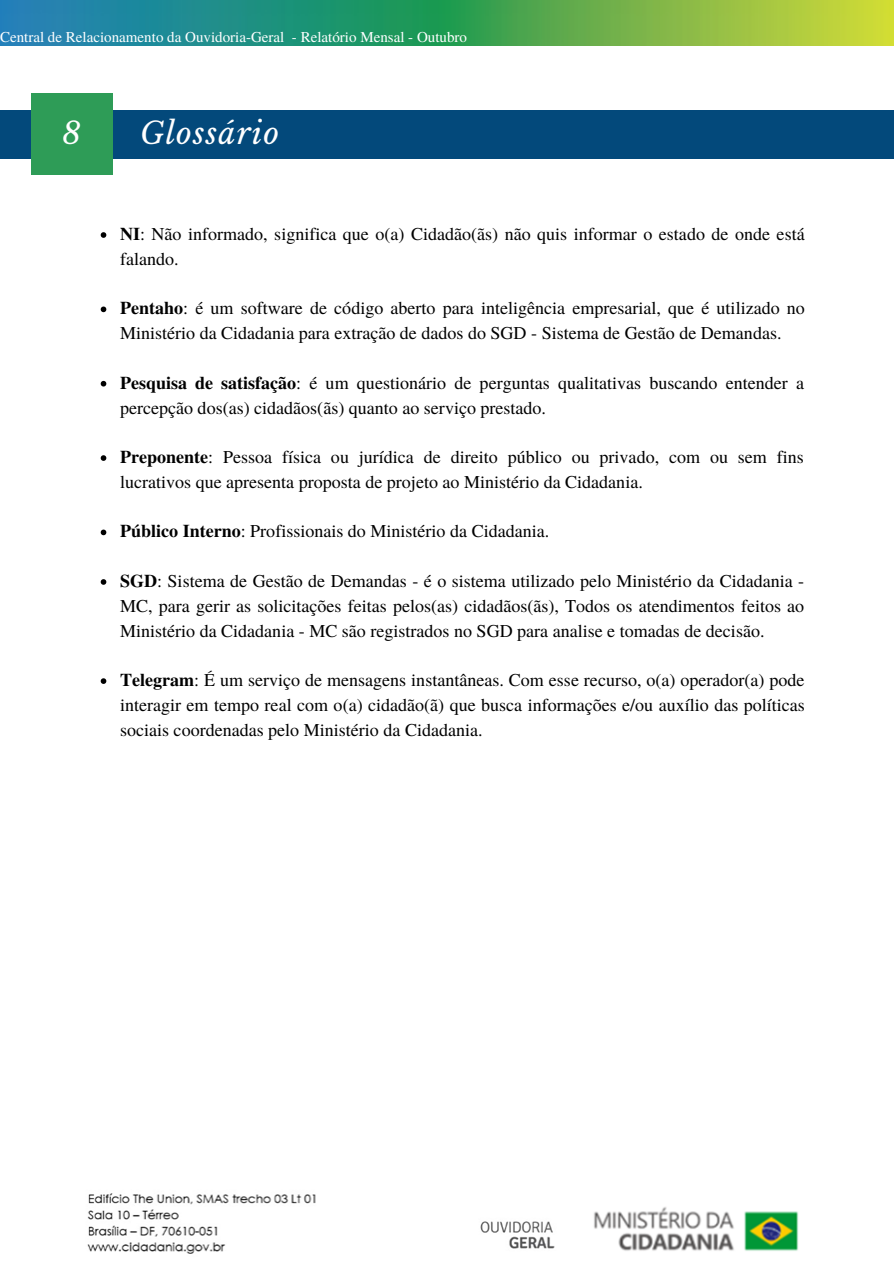
<style>
.page{position:relative;width:894px;height:1264px;background:#fff}
.page>*{position:absolute;margin:0;border:0;box-sizing:border-box;transform-origin:0 0}
.t1{font:italic 30px "Libre Baskerville";letter-spacing:.04em;color:#fff}
.t2{font:18px/24.8px "Te X Gyre Termes";color:#000}
.t3{font:15px "Te X Gyre Termes";color:#fff}
.s1{font-weight:700}
</style>
<div class="page">
<div style="left:0;top:110px;width:893px;height:49px;background:#03497b"></div>
<div style="left:32px;top:94px;width:81px;height:81px;background:#2e9c57"></div>
<img style="left:0;top:0;width:893px;height:45px">
<svg style="left:101px;top:232px;width:5px;height:6px"></svg>
<svg style="left:101px;top:306px;width:5px;height:6px"></svg>
<svg style="left:101px;top:381px;width:5px;height:5px"></svg>
<svg style="left:101px;top:455px;width:5px;height:6px"></svg>
<svg style="left:101px;top:529px;width:5px;height:6px"></svg>
<svg style="left:101px;top:579px;width:5px;height:6px"></svg>
<svg style="left:101px;top:678px;width:5px;height:6px"></svg>
<img style="left:594px;top:1207px;width:205px;height:44px">
<img style="left:87px;top:1193px;width:468px;height:61px">
<p class="t3" style="left:0;top:26px;width:468px">Central de Relacionamento da Ouvidoria-Geral - Relatório Mensal - Outubro</p>
<h1 class="t1" style="left:62px;top:115px;width:21px">8</h1>
<h1 class="t1" style="left:140px;top:115px;width:140px">Glossário</h1>
<p class="t2" style="left:120px;top:221px;width:686px"><span class="s1">NI</span>: Não informado, significa que o(a) Cidadão(ãs) não quis informar o estado de onde está falando.</p>
<p class="t2" style="left:120px;top:295px;width:686px"><span class="s1">Pentaho</span>: é um software de código aberto para inteligência empresarial, que é utilizado no<br>Ministério da Cidadania para extração de dados do SGD - Sistema de Gestão de Demandas.</p>
<p class="t2" style="left:120px;top:369px;width:685px"><span class="s1">Pesquisa de satisfação</span>: é um questionário de perguntas qualitativas buscando entender a percepção dos(as) cidadãos(ãs) quanto ao serviço prestado.</p>
<p class="t2" style="left:120px;top:444px;width:685px"><span class="s1">Preponente</span>: Pessoa física ou jurídica de direito público ou privado, com ou sem fins lucrativos que apresenta proposta de projeto ao Ministério da Cidadania.</p>
<p class="t2" style="left:120px;top:518px;width:430px"><span class="s1">Público Interno</span>: Profissionais do Ministério da Cidadania.</p>
<p class="t2" style="left:120px;top:567px;width:685px;text-align:justify"><span class="s1">SGD</span>: Sistema de Gestão de Demandas - é o sistema utilizado pelo Ministério da Cidadania - MC, para gerir as solicitações feitas pelos(as) cidadãos(ãs), Todos os atendimentos feitos ao Ministério da Cidadania - MC são registrados no SGD para analise e tomadas de decisão.</p>
<p class="t2" style="left:120px;top:666px;width:686px;text-align:justify"><span class="s1">Telegram</span>: É um serviço de mensagens instantâneas. Com esse recurso, o(a) operador(a) pode interagir em tempo real com o(a) cidadão(ã) que busca informações e/ou auxílio das políticas sociais coordenadas pelo Ministério da Cidadania.</p>
</div>
